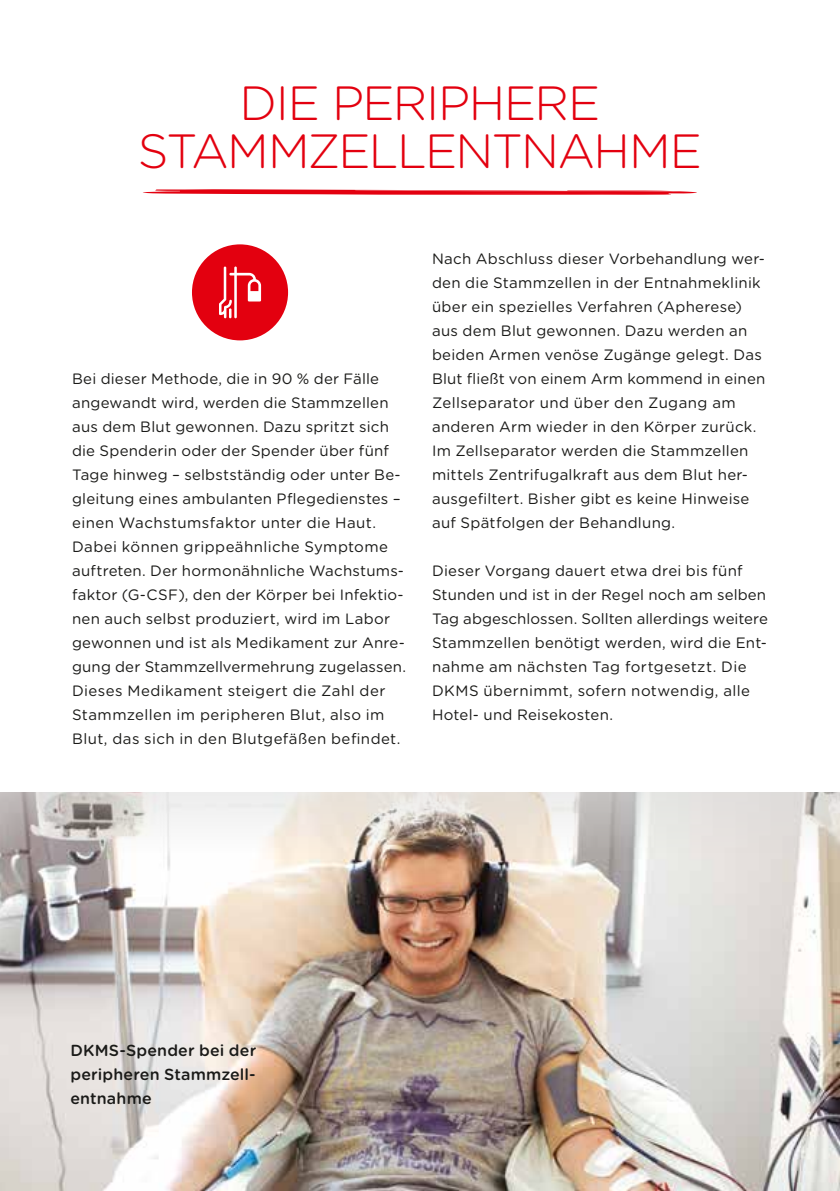
<style>
.page{position:relative;width:840px;height:1191px;background:#fff}
.page>*{position:absolute;margin:0;border:0;box-sizing:border-box;transform-origin:0 0}
.t1{font:300 48px/48px "Gotham Rounded";letter-spacing:-.035em;color:#e3000f;text-align:center}
.t2{font:500 16px/24px "Gotham Rounded";letter-spacing:.01em;color:#1a1a18;text-align:justify}
.t3{font:15px/24px "Gotham Rounded";letter-spacing:.015em;color:#1a1a18}
</style>
<div class="page">
<img style="left:0;top:853px;width:839px;height:338px">
<svg style="left:143px;top:189px;width:554px;height:6px"></svg>
<div style="left:192px;top:244px;width:96px;height:96px;background:#e3000f;border-radius:50%"></div>
<svg style="left:219px;top:266px;width:42px;height:52px"></svg>
<svg style="left:0;top:792px;width:839px;height:61px"></svg>
<h1 class="t1" style="left:138px;top:77px;width:565px">DIE PERIPHERE<br>STAMMZELLENTNAHME</h1>
<p class="t3" style="left:72px;top:366px;width:335px">Bei dieser Methode, die in 90 % der Fälle angewandt wird, werden die Stammzellen aus dem Blut gewonnen. Dazu spritzt sich die Spenderin oder der Spender über fünf Tage hinweg – selbstständig oder unter Be&shy;gleitung eines ambulanten Pflegedienstes – einen Wachstumsfaktor unter die Haut.<br>Dabei können grippeähnliche Symptome auftreten. Der hormonähnliche Wachstums&shy;faktor (G-CSF), den der Körper bei Infektio&shy;nen auch selbst produziert, wird im Labor gewonnen und ist als Medikament zur Anre&shy;gung der Stammzellvermehrung zugelassen.<br>Dieses Medikament steigert die Zahl der Stammzellen im peripheren Blut, also im Blut, das sich in den Blutgefäßen befindet.</p>
<p class="t3" style="left:432px;top:246px;width:334px">Nach Abschluss dieser Vorbehandlung wer&shy;den die Stammzellen in der Entnahmeklinik über ein spezielles Verfahren (Apherese) aus dem Blut gewonnen. Dazu werden an beiden Armen venöse Zugänge gelegt. Das Blut fließt von einem Arm kommend in einen Zellseparator und über den Zugang am anderen Arm wieder in den Körper zurück.<br>Im Zellseparator werden die Stammzellen mittels Zentrifugalkraft aus dem Blut her&shy;ausgefiltert. Bisher gibt es keine Hinweise auf Spätfolgen der Behandlung.</p>
<p class="t3" style="left:432px;top:558px;width:337px">Dieser Vorgang dauert etwa drei bis fünf Stunden und ist in der Regel noch am selben Tag abgeschlossen. Sollten allerdings weitere Stammzellen benötigt werden, wird die Ent&shy;nahme am nächsten Tag fortgesetzt. Die DKMS übernimmt, sofern notwendig, alle Hotel- und Reisekosten.</p>
<p class="t2" style="left:70px;top:1038px;width:187px">DKMS-Spender bei der peripheren Stammzell&shy;entnahme</p>
</div>
